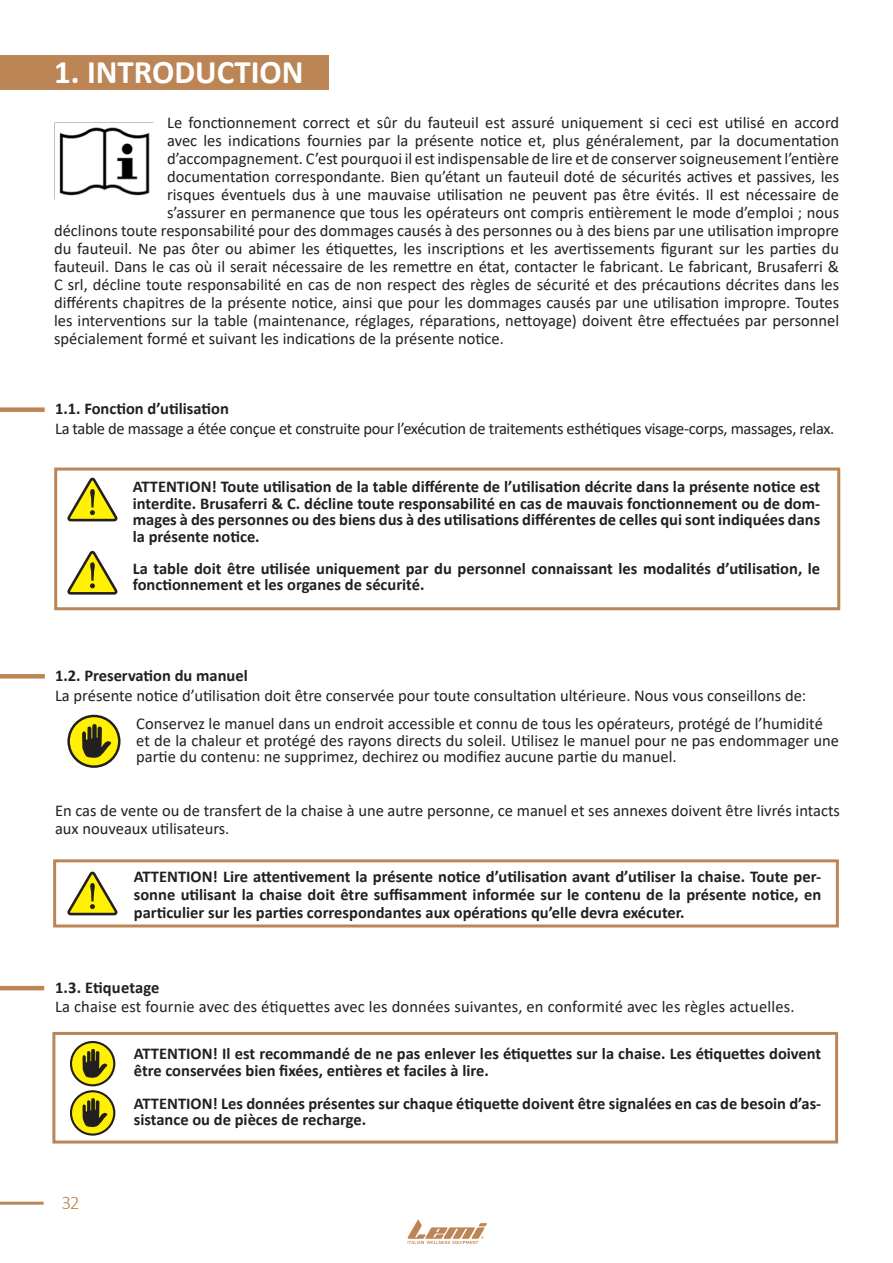
<style>
.page{position:relative;width:893px;height:1263px;background:#fff}
.page>*{position:absolute;margin:0;border:0;box-sizing:border-box;transform-origin:0 0}
.t1{font:700 33px "Calibri";color:#fff}
.t2{font:300 19.5px "Calibri";color:#bc8555}
.TestoDescrittivo{font:16.5px/18px "Calibri";color:#231f20}
.t3{font:700 16.5px/16.5px "Calibri";color:#231f20}
.TestoDescrittivo-2{font:16.5px "Calibri";letter-spacing:-.02em;color:#231f20}
</style>
<div class="page">
<hr style="left:0;top:1202px;width:44px;height:3px;background:#bc8555">
<svg style="left:407px;top:1220px;width:80px;height:24px"></svg>
<div style="left:0;top:55px;width:329px;height:34px;background:#bc8555"></div>
<div style="left:0;top:407px;width:45px;height:5px;background:#bc8555"></div>
<hr style="left:0;top:674px;width:45px;height:4px;background:#bc8555">
<img style="left:54px;top:122px;width:100px;height:77px">
<hr style="left:0;top:986px;width:44px;height:4px;background:#bc8555">
<div style="left:52px;top:1032px;width:786px;height:111px;border:3px solid #bc8555"></div>
<div style="left:53px;top:859px;width:786px;height:68px;border:3px solid #bc8555"></div>
<div style="left:54px;top:468px;width:786px;height:142px;border:3px solid #bc8555"></div>
<svg style="left:67px;top:477px;width:51px;height:45px"></svg>
<svg style="left:67px;top:550px;width:51px;height:45px"></svg>
<svg style="left:67px;top:871px;width:51px;height:45px"></svg>
<svg style="left:69px;top:716px;width:50px;height:51px"></svg>
<div style="left:67px;top:715px;width:54px;height:53px;border:2px solid #231f20;border-radius:50%"></div>
<svg style="left:82px;top:724px;width:29px;height:34px"></svg>
<svg style="left:71px;top:1091px;width:43px;height:43px"></svg>
<div style="left:70px;top:1090px;width:45px;height:45px;border:2px solid #231f20;border-radius:50%"></div>
<svg style="left:82px;top:1098px;width:26px;height:29px"></svg>
<svg style="left:71px;top:1042px;width:43px;height:43px"></svg>
<div style="left:70px;top:1041px;width:45px;height:45px;border:2px solid #231f20;border-radius:50%"></div>
<svg style="left:82px;top:1048px;width:26px;height:30px"></svg>
<p class="t1" style="left:54px;top:48px;width:251px">1. INTRODUCTION</p>
<p class="TestoDescrittivo" style="left:167px;top:113px;width:674px">Le fonctionnement correct et sûr du fauteuil est assuré uniquement si ceci est utilisé en accord</p>
<p class="TestoDescrittivo" style="left:167px;top:131px;width:674px">avec les indications fournies par la présente notice et, plus généralement, par la documentation</p>
<p class="TestoDescrittivo" style="left:167px;top:149px;width:674px">d’accompagnement. C’est pourquoi il est indispensable de lire et de conserver soigneusement l’entière</p>
<p class="TestoDescrittivo" style="left:167px;top:167px;width:674px">documentation correspondante. Bien qu’étant un fauteuil doté de sécurités actives et passives, les</p>
<p class="TestoDescrittivo" style="left:167px;top:185px;width:674px">risques éventuels dus à une mauvaise utilisation ne peuvent pas être évités. Il est nécessaire de</p>
<p class="TestoDescrittivo" style="left:167px;top:203px;width:673px">s’assurer en permanence que tous les opérateurs ont compris entièrement le mode d’emploi ; nous</p>
<p class="TestoDescrittivo" style="left:54px;top:221px;width:787px">déclinons toute responsabilité pour des dommages causés à des personnes ou à des biens par une utilisation impropre</p>
<p class="TestoDescrittivo" style="left:54px;top:239px;width:787px">du fauteuil. Ne pas ôter ou abimer les étiquettes, les inscriptions et les avertissements figurant sur les parties du</p>
<p class="TestoDescrittivo" style="left:54px;top:257px;width:787px">fauteuil. Dans le cas où il serait nécessaire de les remettre en état, contacter le fabricant. Le fabricant, Brusaferri &amp;</p>
<p class="TestoDescrittivo" style="left:54px;top:275px;width:787px">C srl, décline toute responsabilité en cas de non respect des règles de sécurité et des précautions décrites dans les</p>
<p class="TestoDescrittivo" style="left:54px;top:293px;width:787px">différents chapitres de la présente notice, ainsi que pour les dommages causés par une utilisation impropre. Toutes</p>
<p class="TestoDescrittivo" style="left:54px;top:311px;width:787px">les interventions sur la table (maintenance, réglages, réparations, nettoyage) doivent être effectuées par personnel</p>
<p class="TestoDescrittivo" style="left:54px;top:329px;width:451px">spécialement formé et suivant les indications de la présente notice.</p>
<p class="t3" style="left:55px;top:400px;width:175px">1.1. Fonction d’utilisation</p>
<p class="TestoDescrittivo-2" style="left:55px;top:417px;width:781px">La table de massage a étée conçue et construite pour l’exécution de traitements esthétiques visage-corps, massages, relax.</p>
<p class="t3" style="left:133px;top:478px;width:689px;text-align:justify">ATTENTION! Toute utilisation de la table différente de l’utilisation décrite dans la présente notice est interdite. Brusaferri &amp; C. décline toute responsabilité en cas de mauvais fonctionnement ou de dom&shy;mages à des personnes ou des biens dus à des utilisations différentes de celles qui sont indiquées dans la présente notice.</p>
<p class="t3" style="left:133px;top:560px;width:689px">La table doit être utilisée uniquement par du personnel connaissant les modalités d’utilisation, le fonctionnement et les organes de sécurité.</p>
<p class="t3" style="left:55px;top:667px;width:194px">1.2. Preservation du manuel</p>
<p class="TestoDescrittivo" style="left:55px;top:686px;width:753px">La présente notice d’utilisation doit être conservée pour toute consultation ultérieure. Nous vous conseillons de:</p>
<p class="TestoDescrittivo" style="left:136px;top:714px;width:688px">Conservez le manuel dans un endroit accessible et connu de tous les opérateurs, protégé de l’humidité</p>
<p class="TestoDescrittivo" style="left:136px;top:732px;width:704px;line-height:16.5px">et de la chaleur et protégé des rayons directs du soleil. Utilisez le manuel pour ne pas endommager une partie du contenu: ne supprimez, dechirez ou modifiez aucune partie du manuel.</p>
<p class="TestoDescrittivo" style="left:55px;top:801px;width:786px">En cas de vente ou de transfert de la chaise à une autre personne, ce manuel et ses annexes doivent être livrés intacts aux nouveaux utilisateurs.</p>
<p class="t3" style="left:134px;top:867px;width:689px;line-height:18px;text-align:justify">ATTENTION! Lire attentivement la présente notice d’utilisation avant d’utiliser la chaise. Toute per&shy;sonne utilisant la chaise doit être suffisamment informée sur le contenu de la présente notice, en particulier sur les parties correspondantes aux opérations qu’elle devra exécuter.</p>
<p class="t3" style="left:55px;top:979px;width:106px">1.3. Etiquetage</p>
<p class="TestoDescrittivo" style="left:55px;top:997px;width:741px">La chaise est fournie avec des étiquettes avec les données suivantes, en conformité avec les règles actuelles.</p>
<p class="t3" style="left:134px;top:1045px;width:689px">ATTENTION! Il est recommandé de ne pas enlever les étiquettes sur la chaise. Les étiquettes doivent être conservées bien fixées, entières et faciles à lire.</p>
<p class="t3" style="left:134px;top:1095px;width:689px">ATTENTION! Les données présentes sur chaque étiquette doivent être signalées en cas de besoin d’as&shy;sistance ou de pièces de recharge.</p>
<p class="t2" style="left:62px;top:1190px;width:20px">32</p>
</div>
